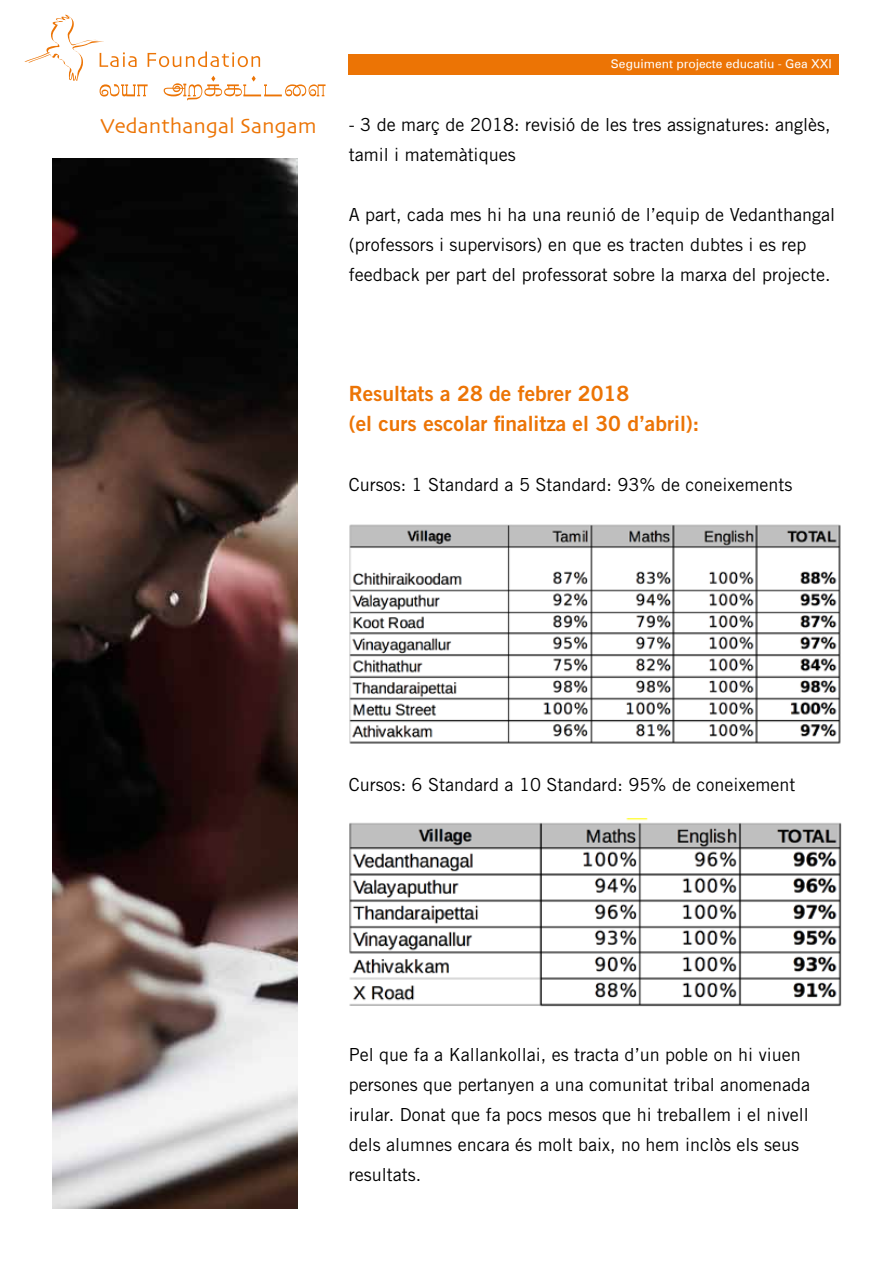
<style>
.page{position:relative;width:893px;height:1263px;background:#fff}
.page>*{position:absolute;margin:0;border:0;box-sizing:border-box;transform-origin:0 0}
.t1{font:21.6px "Skia";color:#ec7405}
.t2{font:21px/30px "Trade Gothic Bold Two";color:#ec7405}
.t3{font:18px/30px "Trade Gothic";color:#000}
.t4{font:12px "Univers Roman";color:#fff}
</style>
<div class="page">
<div style="left:349px;top:54px;width:490px;height:21px;background:#ec7405"></div>
<svg style="left:24px;top:14px;width:302px;height:87px"></svg>
<img style="left:53px;top:159px;width:244px;height:1050px">
<img style="left:349px;top:524px;width:492px;height:220px">
<img style="left:349px;top:819px;width:493px;height:188px">
<p class="t4" style="left:611px;top:56px;width:222px">Seguiment projecte educatiu - Gea XXI</p>
<p class="t1" style="left:101px;top:113px;width:218px">Vedanthangal Sangam</p>
<p class="t3" style="left:349px;top:109px;width:483px">- 3 de març de 2018: revisió de les tres assignatures: anglès, tamil i matemàtiques</p>
<p class="t3" style="left:349px;top:199px;width:488px">A part, cada mes hi ha una reunió de l’equip de Vedanthangal (professors i supervisors) en que es tracten dubtes i es rep feedback per part del professorat sobre la marxa del projecte.</p>
<p class="t2" style="left:349px;top:378px;width:352px">Resultats a 28 de febrer 2018<br>(el curs escolar finalitza el 30 d’abril):</p>
<p class="t3" style="left:349px;top:469px;width:445px">Cursos: 1 Standard a 5 Standard: 93% de coneixements</p>
<p class="t3" style="left:349px;top:769px;width:448px">Cursos: 6 Standard a 10 Standard: 95% de coneixement</p>
<p class="t3" style="left:349px;top:1039px;width:463px">Pel que fa a Kallankollai, es tracta d’un poble on hi viuen persones que pertanyen a una comunitat tribal anomenada irular. Donat que fa pocs mesos que hi treballem i el nivell dels alumnes encara és molt baix, no hem inclòs els seus resultats.</p>
</div>
